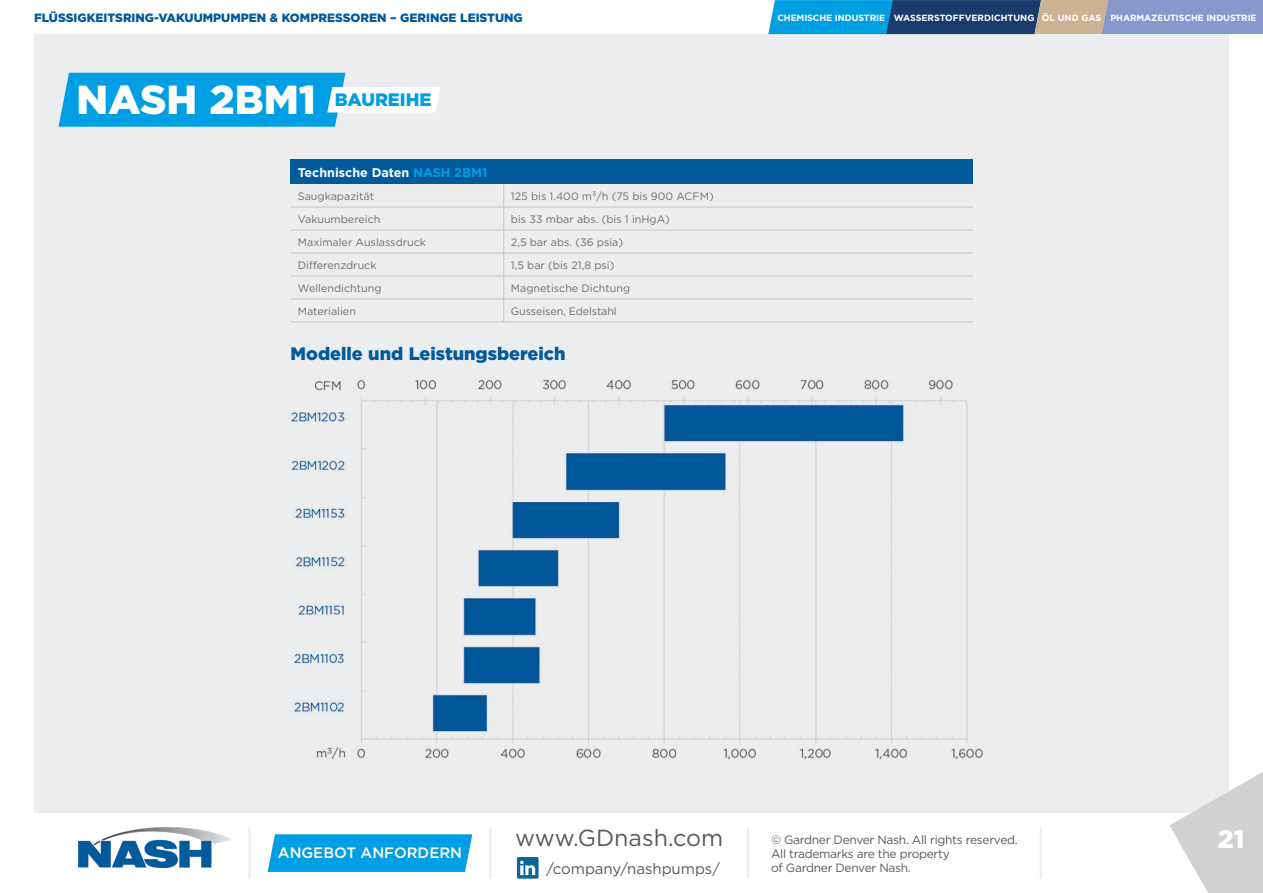
<style>
.page{position:relative;width:1263px;height:893px;background:#fff}
.page>*{position:absolute;margin:0;border:0;box-sizing:border-box;transform-origin:0 0}
.t1{font:900 40.5px "Gotham";color:#fff}
.t2{font:900 25.5px "Gotham";color:#fff}
.t3{font:23.25px "Gotham";color:#595958}
.t4{font:900 18px "Gotham";color:#005a9c}
.t5{font:900 18px "Gotham";color:#009fe3}
.t6{font:15px "Gotham";color:#595958}
.t7{font:500 15px "Gotham";color:#fff}
.t8{font:700 12.6px "Gotham";color:#fff}
.t9{font:12px/14.4px "Gotham";letter-spacing:-.025em;color:#595958}
.t10{font:900 12px "Gotham";color:#005a9c}
.t11{font:10.8px "Gotham";color:#706f6f}
.t12{font:700 9px "Gotham";letter-spacing:-.01em;color:#fff}
.s1{color:#009fe3}
</style>
<div class="page">
<hr style="left:248px;top:828px;width:3px;height:51px;background:#ecedee">
<hr style="left:489px;top:828px;width:2px;height:51px;background:#ecedee">
<hr style="left:747px;top:828px;width:2px;height:51px;background:#ecedee">
<img style="left:79px;top:828px;width:152px;height:39px">
<svg style="left:517px;top:857px;width:21px;height:22px"></svg>
<svg style="left:268px;top:834px;width:204px;height:38px;background:#0aa2e4"></svg>
<hr style="left:1040px;top:828px;width:2px;height:51px;background:#ecedee">
<div style="left:34px;top:34px;width:1195px;height:778px;background:#ecedee"></div>
<div style="left:291px;top:160px;width:682px;height:24px;background:#005a9c"></div>
<hr style="left:291px;top:207px;width:213px;height:1px;background:#c6c6c6">
<hr style="left:504px;top:207px;width:469px;height:1px;background:#c6c6c6">
<hr style="left:291px;top:230px;width:213px;height:1px;background:#c6c6c6">
<hr style="left:504px;top:230px;width:469px;height:1px;background:#c6c6c6">
<hr style="left:291px;top:253px;width:213px;height:1px;background:#c6c6c6">
<hr style="left:504px;top:253px;width:469px;height:1px;background:#c6c6c6">
<hr style="left:291px;top:276px;width:213px;height:1px;background:#c6c6c6">
<hr style="left:504px;top:276px;width:469px;height:1px;background:#c6c6c6">
<hr style="left:291px;top:299px;width:213px;height:1px;background:#c6c6c6">
<hr style="left:504px;top:299px;width:469px;height:1px;background:#c6c6c6">
<svg style="left:503px;top:184px;width:1px;height:138px"></svg>
<hr style="left:291px;top:322px;width:213px;height:1px;background:#c6c6c6">
<hr style="left:504px;top:322px;width:469px;height:1px;background:#c6c6c6">
<img style="left:288px;top:379px;width:695px;height:381px">
<svg style="left:59px;top:73px;width:381px;height:54px"></svg>
<svg style="left:768px;top:0;width:495px;height:34px;background:#5082ad"></svg>
<svg style="left:1169px;top:772px;width:94px;height:121px"></svg>
<p class="t10" style="left:34px;top:9px;width:490px">FLÜSSIGKEITSRING-VAKUUMPUMPEN &amp; KOMPRESSOREN – GERINGE LEISTUNG</p>
<p class="t12" style="left:777px;top:11px;width:109px">CHEMISCHE INDUSTRIE</p>
<p class="t12" style="left:894px;top:11px;width:142px">WASSERSTOFFVERDICHTUNG</p>
<p class="t12" style="left:1042px;top:12px;width:61px">ÖL UND GAS</p>
<p class="t12" style="left:1110px;top:11px;width:148px">PHARMAZEUTISCHE INDUSTRIE</p>
<p class="t1" style="left:77px;top:72px;width:241px">NASH 2BM1</p>
<p class="t5" style="left:335px;top:87px;width:98px">BAUREIHE</p>
<p class="t8" style="left:298px;top:164px;width:191px">Technische Daten <span class="s1">NASH 2BM1</span></p>
<p class="t11" style="left:298px;top:189px;width:78px">Saugkapazität</p>
<p class="t11" style="left:511px;top:189px;width:204px">125 bis 1.400 m³/h (75 bis 900 ACFM)</p>
<p class="t11" style="left:298px;top:212px;width:84px">Vakuumbereich</p>
<p class="t11" style="left:511px;top:212px;width:161px">bis 33 mbar abs. (bis 1 inHgA)</p>
<p class="t11" style="left:298px;top:235px;width:130px">Maximaler Auslassdruck</p>
<p class="t11" style="left:511px;top:235px;width:114px">2,5 bar abs. (36 psia)</p>
<p class="t11" style="left:298px;top:258px;width:80px">Differenzdruck</p>
<p class="t11" style="left:511px;top:258px;width:105px">1,5 bar (bis 21,8 psi)</p>
<p class="t11" style="left:298px;top:281px;width:85px">Wellendichtung</p>
<p class="t11" style="left:511px;top:281px;width:121px">Magnetische Dichtung</p>
<p class="t11" style="left:298px;top:304px;width:60px">Materialien</p>
<p class="t11" style="left:511px;top:304px;width:107px">Gusseisen, Edelstahl</p>
<p class="t4" style="left:291px;top:341px;width:276px">Modelle und Leistungsbereich</p>
<h3 class="t7" style="left:278px;top:843px;width:186px">ANGEBOT ANFORDERN</h3>
<h3 class="t3" style="left:515px;top:823px;width:209px">www.GDnash.com</h3>
<h3 class="t6" style="left:546px;top:859px;width:175px">/company/nashpumps/</h3>
<p class="t9" style="left:771px;top:832px;width:248px">© Gardner Denver Nash. All rights reserved.<br>All trademarks are the property<br>of Gardner Denver Nash.</p>
<p class="t2" style="left:1218px;top:821px;width:28px">21</p>
</div>
